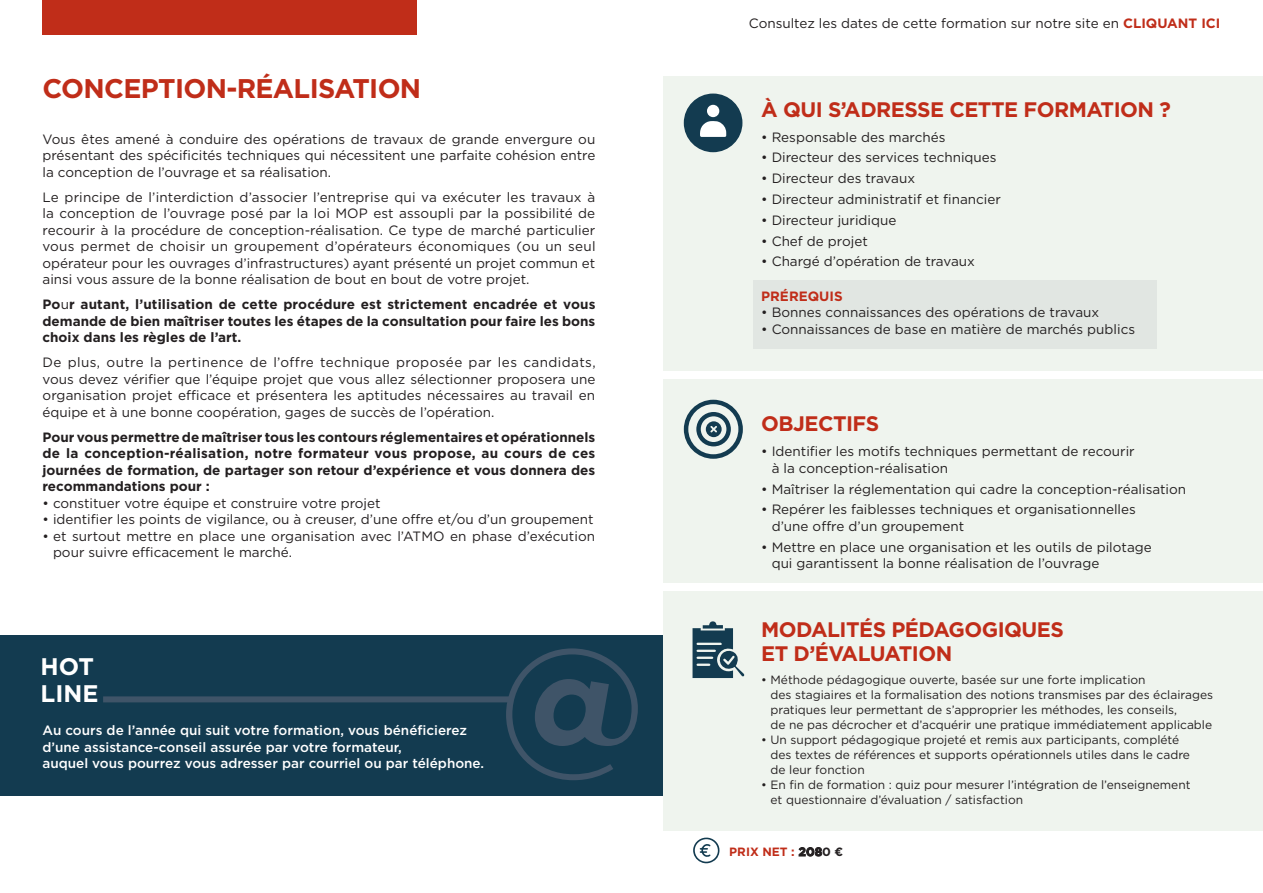
<style>
.page{position:relative;width:1263px;height:893px;background:#fff}
.page>*{position:absolute;margin:0;border:0;box-sizing:border-box;transform-origin:0 0}
.t1{font:700 27px "Gotham";letter-spacing:-.025em;color:#c02d19}
.t2{font:700 24px/27px "Gotham";color:#fff}
.t3{font:700 21px "Gotham";letter-spacing:-.025em;color:#c02d19}
.t4{font:13.5px/16.5px "Gotham";color:#231f20}
.t5{font:700 13.5px/16.5px "Gotham";color:#231f20;text-align:justify}
.t6{font:500 13.5px/16.5px "Gotham";color:#fff}
.t7{font:700 13.5px "Gotham";color:#c02d19}
.t8{font:12px/15px "Gotham";color:#231f20}
.t9{font:700 12px "Gotham";color:#c02d19}
.s1{font-weight:400}
.s2{font-weight:700;color:#c02d19}
.s3{color:#231f20}
</style>
<div class="page">
<div style="left:0;top:635px;width:674px;height:160px;background:#133b50"></div>
<svg style="left:506px;top:648px;width:132px;height:132px"></svg>
<div style="left:103px;top:696px;width:409px;height:6px;background:#3f5468"></div>
<div style="left:43px;top:0;width:374px;height:34px;background:#c02d19"></div>
<svg style="left:693px;top:837px;width:27px;height:26px"></svg>
<div style="left:663px;top:379px;width:600px;height:204px;background:#eff4ee"></div>
<div style="left:663px;top:77px;width:600px;height:294px;background:#eff4ee"></div>
<div style="left:663px;top:591px;width:600px;height:239px;background:#eff4ee"></div>
<div style="left:753px;top:281px;width:404px;height:68px;background:#e1e6e2"></div>
<svg style="left:692px;top:621px;width:52px;height:57px"></svg>
<div style="left:684px;top:94px;width:58px;height:58px;background:#133b50;border-radius:50%"></div>
<svg style="left:700px;top:121px;width:26px;height:16px"></svg>
<div style="left:707px;top:105px;width:12px;height:12px;background:#fff;border-radius:50%"></div>
<svg style="left:684px;top:400px;width:59px;height:59px"></svg>
<p class="t1" style="left:43px;top:71px;width:380px">CONCEPTION-RÉALISATION</p>
<p class="t4" style="left:43px;top:130px;width:554px;text-align:justify">Vous êtes amené à conduire des opérations de travaux de grande envergure ou présentant des spécificités techniques qui nécessitent une parfaite cohésion entre la conception de l’ouvrage et sa réalisation.</p>
<p class="t4" style="left:43px;top:188px;width:554px;text-align:justify">Le principe de l’interdiction d’associer l’entreprise qui va exécuter les travaux à la conception de l’ouvrage posé par la loi MOP est assoupli par la possibilité de recourir à la procédure de conception-réalisation. Ce type de marché particulier vous permet de choisir un groupement d’opérateurs économiques (ou un seul opérateur pour les ouvrages d’infrastructures) ayant présenté un projet commun et ainsi vous assure de la bonne réalisation de bout en bout de votre projet.</p>
<p class="t5" style="left:43px;top:296px;width:555px">Po<span class="s1">u</span>r autant, l’utilisation de cette procédure est strictement encadrée et vous demande de bien maîtriser toutes les étapes de la consultation pour faire les bons choix dans les règles de l’art.</p>
<p class="t4" style="left:43px;top:354px;width:555px;text-align:justify">De plus, outre la pertinence de l’offre technique proposée par les candidats, vous devez vérifier que l’équipe projet que vous allez sélectionner proposera une organisation projet efficace et présentera les aptitudes nécessaires au travail en équipe et à une bonne coopération, gages de succès de l’opération.</p>
<p class="t5" style="left:43px;top:429px;width:554px">Pour vous permettre de maîtriser tous les contours réglementaires et opérationnels de la conception-réalisation, notre formateur vous propose, au cours de ces journées de formation, de partager son retour d’expérience et vous donnera des recommandations pour :</p>
<p class="t4" style="left:43px;top:494px;width:340px">• constituer votre équipe et construire votre projet</p>
<p class="t4" style="left:43px;top:511px;width:553px">• identifier les points de vigilance, ou à creuser, d’une offre et/ou d’un groupement</p>
<p class="t4" style="left:53px;top:527px;width:544px;text-indent:-11px">• et surtout mettre en place une organisation avec l’ATMO en phase d’exécution pour suivre efficacement le marché.</p>
<p class="t2" style="left:41px;top:653px;width:59px">HOT<br>LINE</p>
<p class="t6" style="left:43px;top:722px;width:426px">Au cours de l’année qui suit votre formation, vous bénéficierez</p>
<p class="t6" style="left:43px;top:738px;width:443px">d’une assistance-conseil assurée par votre formateur,<br>auquel vous pourrez vous adresser par courriel ou par téléphone.</p>
<p class="t4" style="left:749px;top:15px;width:473px">Consultez les dates de cette formation sur notre site en <span class="s2">CLIQUANT ICI</span></p>
<p class="t3" style="left:761px;top:95px;width:411px">À QUI S’ADRESSE CETTE FORMATION ?</p>
<p class="t4" style="left:761px;top:128px;width:186px">• Responsable des marchés</p>
<p class="t4" style="left:761px;top:149px;width:237px">• Directeur des services techniques</p>
<p class="t4" style="left:761px;top:170px;width:155px">• Directeur des travaux</p>
<p class="t4" style="left:761px;top:191px;width:241px">• Directeur administratif et financier</p>
<p class="t4" style="left:761px;top:211px;width:137px">• Directeur juridique</p>
<p class="t4" style="left:761px;top:232px;width:108px">• Chef de projet</p>
<p class="t4" style="left:761px;top:253px;width:215px">• Chargé d’opération de travaux</p>
<p class="t7" style="left:761px;top:287px;width:83px">PRÉREQUIS</p>
<p class="t4" style="left:761px;top:304px;width:340px">• Bonnes connaissances des opérations de travaux</p>
<p class="t4" style="left:761px;top:320px;width:375px">• Connaissances de base en matière de marchés publics</p>
<p class="t3" style="left:761px;top:410px;width:120px">OBJECTIFS</p>
<p class="t4" style="left:772px;top:443px;width:365px;text-indent:-11px">• Identifier les motifs techniques permettant de recourir à la conception-réalisation</p>
<p class="t4" style="left:761px;top:480px;width:426px">• Maîtriser la réglementation qui cadre la conception-réalisation</p>
<p class="t4" style="left:772px;top:501px;width:366px;text-indent:-11px">• Repérer les faiblesses techniques et organisationnelles d’une offre d’un groupement</p>
<p class="t4" style="left:772px;top:538px;width:382px;text-indent:-11px">• Mettre en place une organisation et les outils de pilotage qui garantissent la bonne réalisation de l’ouvrage</p>
<p class="t3" style="left:761px;top:615px;width:304px">MODALITÉS PÉDAGOGIQUES</p>
<p class="t3" style="left:761px;top:639px;width:193px">ET D’ÉVALUATION</p>
<p class="t8" style="left:770px;top:672px;width:444px;text-indent:-9px">• Méthode pédagogique ouverte, basée sur une forte implication<br>des stagiaires et la formalisation des notions transmises par des éclairages pratiques leur permettant de s’approprier les méthodes, les conseils,<br>de ne pas décrocher et d’acquérir une pratique immédiatement applicable</p>
<p class="t8" style="left:770px;top:732px;width:421px;text-indent:-9px">• Un support pédagogique projeté et remis aux participants, complété des textes de références et supports opérationnels utiles dans le cadre de leur fonction</p>
<p class="t8" style="left:770px;top:777px;width:422px;text-indent:-9px">• En fin de formation : quiz pour mesurer l’intégration de l’enseignement et questionnaire d’évaluation / satisfaction</p>
<p class="t9" style="left:729px;top:844px;width:115px">PRIX NET : <span class="s3">2080 €</span></p>
</div>
